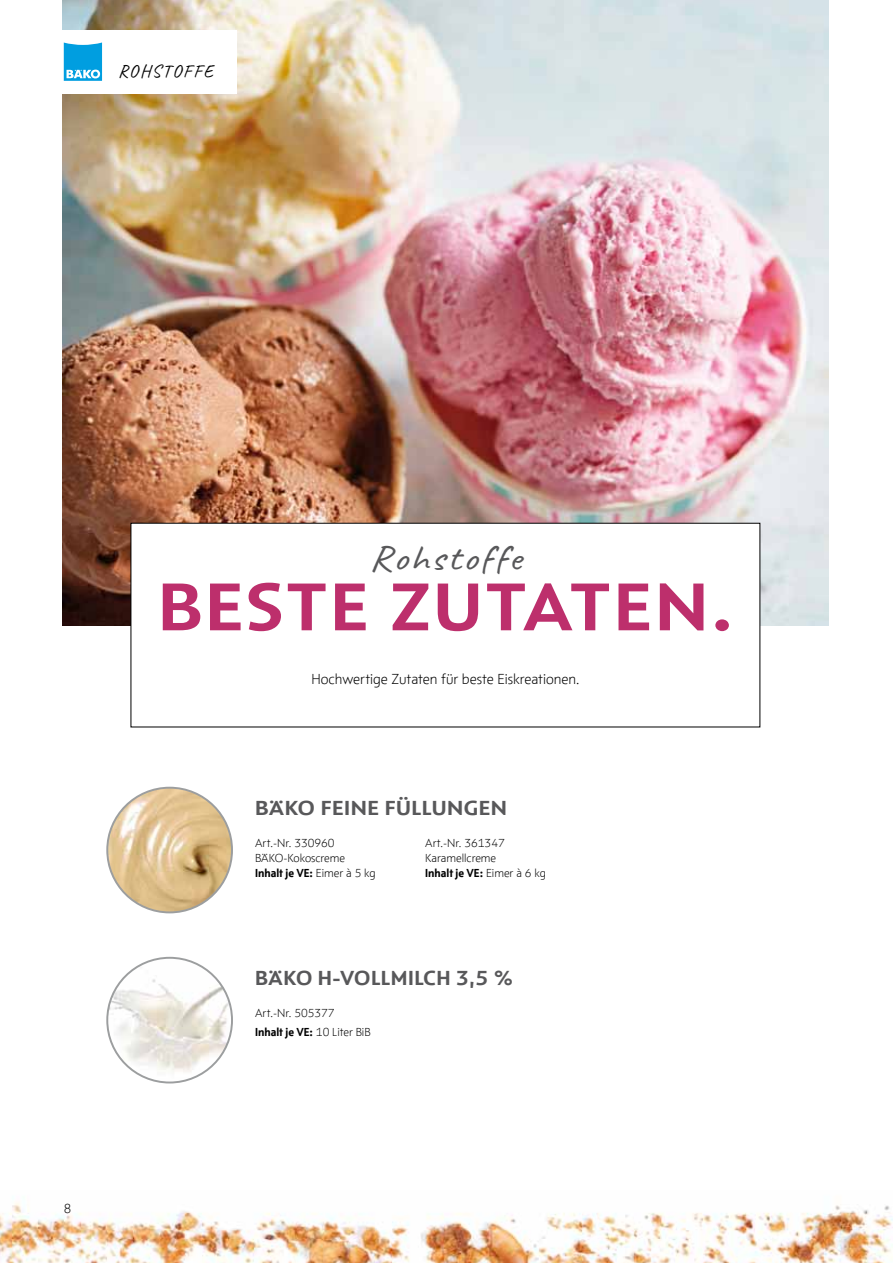
<style>
.page{position:relative;width:893px;height:1263px;background:#fff}
.page>*{position:absolute;margin:0;border:0;box-sizing:border-box;transform-origin:0 0}
.t1{font:700 69px "BAEK Otype";letter-spacing:.04em;color:#bd2f6c;scale:1.15 1}
.t2{font:36px "Caveat";letter-spacing:.05em;color:#58585a;scale:1.15 1}
.t3{font:700 21px "BAEK Otype";letter-spacing:.02em;color:#58585a;scale:1.1 1}
.t4{font:700 21px "BAEK Otype";letter-spacing:.02em;color:#58585a;scale:1.15 1}
.t5{font:18px "Caveat";letter-spacing:.1em;color:#000}
.t6{font:300 15px "BAEK Otype";color:#000}
.t7{font:300 13.5px "BAEK Otype";color:#000}
.t8{font:300 12px/15px "BAEK Otype";color:#000}
.s1{font-weight:700}
</style>
<div class="page">
<img style="left:0;top:1203px;width:893px;height:60px">
<img style="left:63px;top:0;width:765px;height:625px">
<img style="left:107px;top:788px;width:125px;height:124px;border-radius:62px">
<div style="left:131px;top:523px;width:629px;height:204px;background:#fff"></div>
<div style="left:0;top:30px;width:237px;height:64px;background:#fff"></div>
<svg style="left:64px;top:43px;width:38px;height:38px"></svg>
<img style="left:107px;top:958px;width:125px;height:124px;border-radius:61px">
<h3 class="t5" style="left:118px;top:60px;width:97px">ROHSTOFFE</h3>
<p class="t7" style="left:64px;top:1200px;width:9px">8</p>
<h2 class="t2" style="left:369px;top:536px;width:134px">Rohstoffe</h2>
<h1 class="t1" style="left:158px;top:564px;width:501px">BESTE ZUTATEN .</h1>
<p class="t6" style="left:311px;top:670px;width:270px">Hochwertige Zutaten für beste Eiskreationen.</p>
<h3 class="t4" style="left:255px;top:794px;width:168px">BÄKO FEINE FÜLLUNGEN</h3>
<p class="t8" style="left:425px;top:835px;width:122px">Art.-Nr. 361347<br>Karamellcreme<br><span class="s1">INHALT JE VE:</span> Eimer à 6 kg</p>
<p class="t8" style="left:255px;top:835px;width:122px">Art.-Nr. 330960<br>BÄKO-Kokoscreme<br><span class="s1">INHALT JE VE:</span> Eimer à 5 kg</p>
<h3 class="t3" style="left:255px;top:964px;width:236px">BÄKO H-VOLLMILCH 3,5 %</h3>
<p class="t8" style="left:255px;top:1003px;width:117px;line-height:19.2px">Art.-Nr. 505377<br><span class="s1">INHALT JE VE:</span> 10 Liter BiB</p>
</div>
